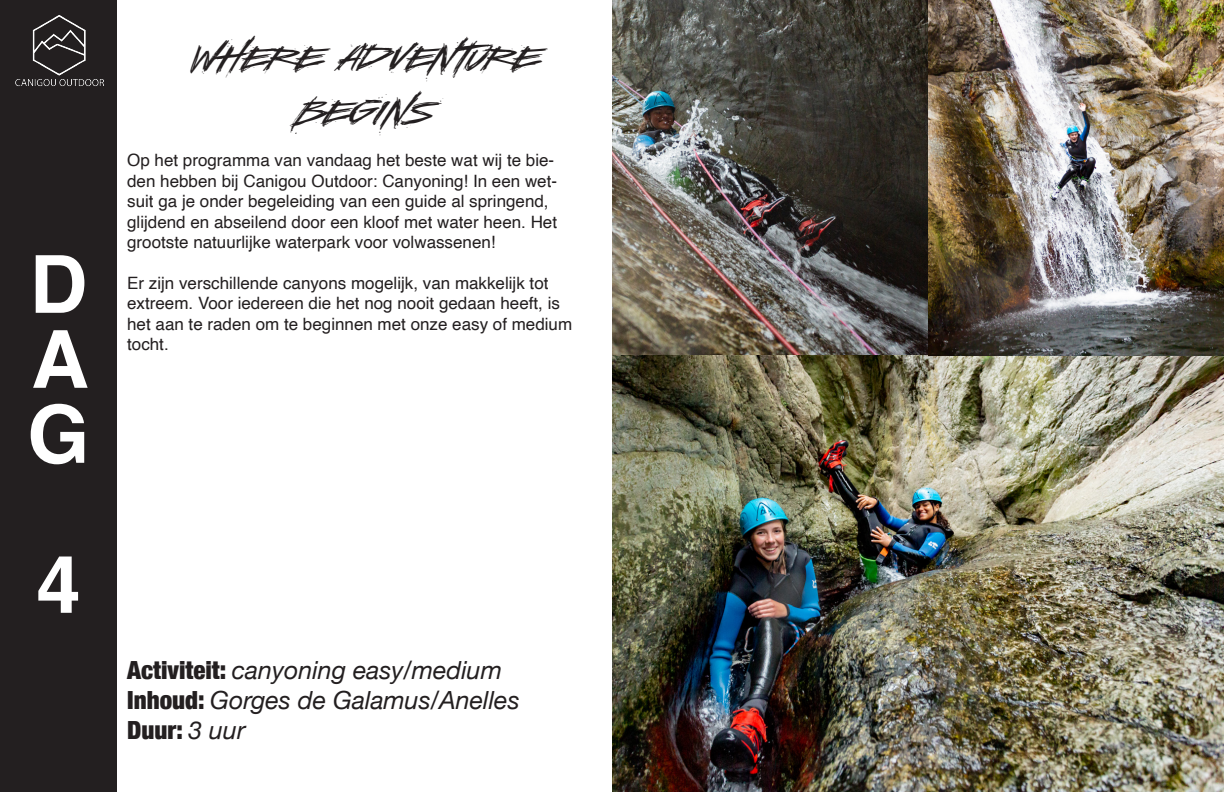
<style>
.page{position:relative;width:1224px;height:792px;background:#fff}
.page>*{position:absolute;margin:0;border:0;box-sizing:border-box;transform-origin:0 0}
.t1{font:700 80px "Helvetica";color:#fff}
.t2{font:45px "LHF Asylum";color:#231f20}
.t3{font:italic 25px "Helvetica Neue";color:#231f20}
.t4{font:900 condensed 25px "Helvetica Neue";color:#231f20}
.t5{font:17px/20.4px "Helvetica";color:#231f20}
.s1{font-weight:900;font-style:normal;font-stretch:condensed}
.s2{font-weight:400;font-style:italic;font-stretch:normal}
</style>
<div class="page">
<div style="left:0;top:0;width:117px;height:792px;background:#231f20"></div>
<img style="left:15px;top:15px;width:89px;height:71px">
<img style="left:612px;top:0;width:612px;height:792px">
<p class="t1" style="left:30px;top:220px;width:59px">D</p>
<p class="t1" style="left:31px;top:295px;width:59px">A</p>
<p class="t1" style="left:27px;top:370px;width:64px">G</p>
<p class="t1" style="left:36px;top:520px;width:46px">4</p>
<p class="t2" style="left:190px;top:29px;width:350px">WHERE ADVENTURE</p>
<p class="t2" style="left:295px;top:83px;width:141px">BEGINS</p>
<p class="t5" style="left:127px;top:151px;width:432px">Op het programma van vandaag het beste wat wij te bie&shy;den hebben bij Canigou Outdoor: Canyoning! In een wet&shy;suit ga je onder begeleiding van een guide al springend, glijdend en abseilend door een kloof met water heen. Het grootste natuurlijke waterpark voor volwassenen!</p>
<p class="t5" style="left:127px;top:273px;width:447px">Er zijn verschillende canyons mogelijk, van makkelijk tot extreem. Voor iedereen die het nog nooit gedaan heeft, is het aan te raden om te beginnen met onze easy of medium tocht.</p>
<p class="t3" style="left:127px;top:653px;width:376px"><span class="s1">Activiteit:</span> canyoning easy/medium</p>
<p class="t3" style="left:127px;top:683px;width:394px"><span class="s1">Inhoud:</span> Gorges de Galamus/Anelles</p>
<p class="t4" style="left:127px;top:710px;width:120px">Duur: <span class="s2">3 uur</span></p>
</div>
